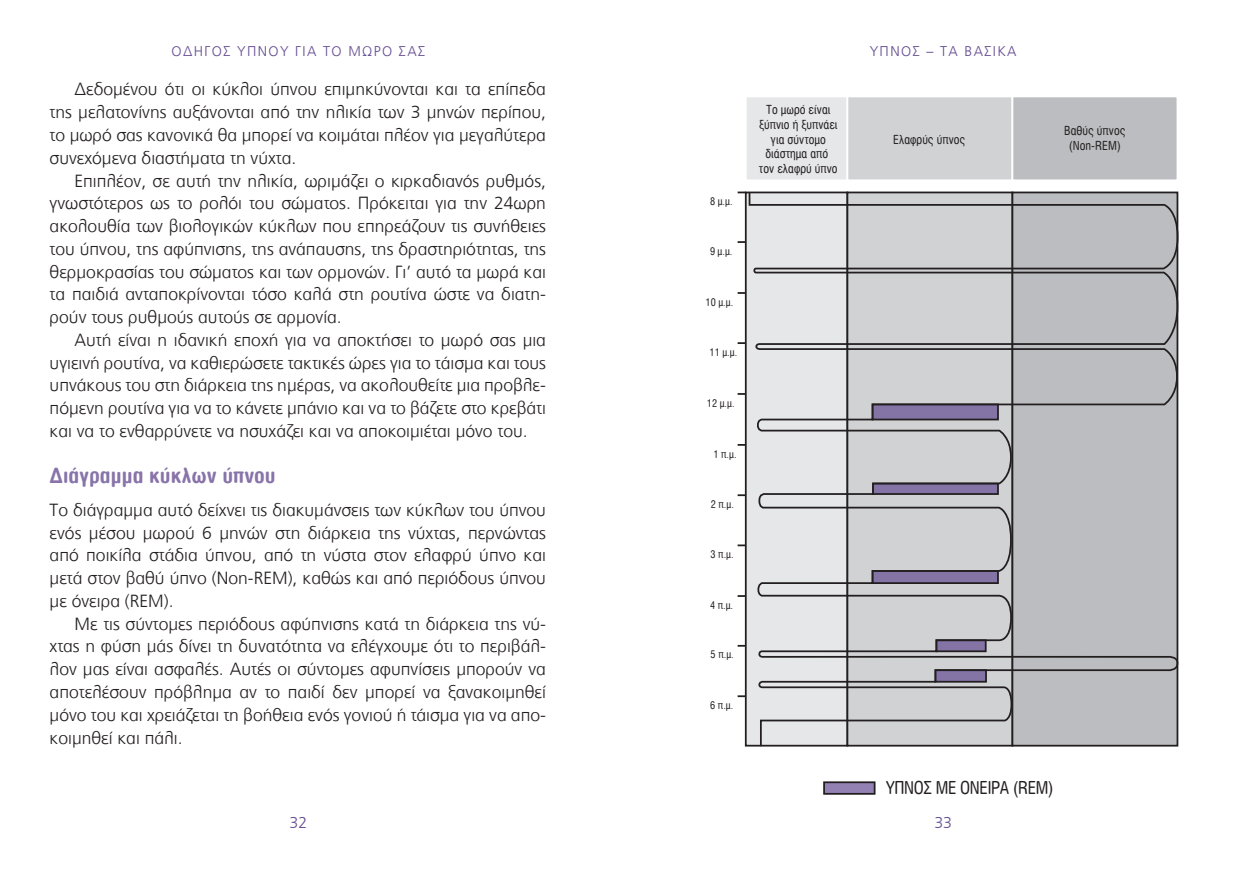
<style>
.page{position:relative;width:1241px;height:869px;background:#fff}
.page>*{position:absolute;margin:0;border:0;box-sizing:border-box;transform-origin:0 0}
.t1{font:700 condensed 21px "CF Smooth";color:#8874a9;scale:1.1 1}
.t2{font:17.68px "CF Smooth Cond Norm";letter-spacing:-.02em;color:#231f20}
.t3{font:300 17.5px/22.8px "PF Catalog";color:#231f20;text-align:justify}
.t4{font:300 15.75px "PF Catalog";color:#644b91}
.t5{font:300 14px "PF Catalog";letter-spacing:.1em;color:#644b91}
.t6{font:12.42px/14.9px "CF Smooth Cond Norm";color:#231f20;text-align:center}
.t7{font:10.67px "CF Smooth Cond Norm";color:#231f20}
</style>
<div class="page">
<div style="left:745px;top:96px;width:102px;height:84px;background:#e6e7e9"></div>
<div style="left:744px;top:95px;width:104px;height:86px;border:2px solid #fff"></div>
<div style="left:847px;top:96px;width:165px;height:84px;background:#d1d2d4"></div>
<div style="left:846px;top:95px;width:167px;height:86px;border:2px solid #fff"></div>
<div style="left:1012px;top:96px;width:165px;height:84px;background:#bcbdc0"></div>
<div style="left:1011px;top:95px;width:167px;height:86px;border:2px solid #fff"></div>
<div style="left:744px;top:191px;width:104px;height:555px;border:2px solid #231f20"></div>
<svg style="left:747px;top:191px;width:432px;height:556px;background:#c3c3c6"></svg>
<div style="left:935px;top:670px;width:50px;height:11px;background:#8473a5"></div>
<div style="left:934px;top:669px;width:52px;height:13px;border:2px solid #231f20"></div>
<div style="left:936px;top:640px;width:49px;height:11px;background:#8473a5"></div>
<div style="left:935px;top:639px;width:51px;height:13px;border:2px solid #231f20"></div>
<div style="left:872px;top:570px;width:125px;height:13px;background:#8473a5"></div>
<div style="left:871px;top:570px;width:127px;height:13px;border:2px solid #231f20"></div>
<div style="left:872px;top:483px;width:125px;height:11px;background:#8473a5"></div>
<div style="left:872px;top:482px;width:126px;height:12px;border:2px solid #231f20"></div>
<div style="left:824px;top:781px;width:50px;height:12px;background:#9281b2"></div>
<div style="left:823px;top:781px;width:52px;height:13px;border:2px solid #231f20"></div>
<svg style="left:737px;top:191px;width:8px;height:2px"></svg>
<svg style="left:737px;top:241px;width:8px;height:2px"></svg>
<svg style="left:737px;top:292px;width:8px;height:2px"></svg>
<svg style="left:737px;top:342px;width:8px;height:2px"></svg>
<svg style="left:737px;top:494px;width:8px;height:2px"></svg>
<svg style="left:737px;top:544px;width:8px;height:2px"></svg>
<svg style="left:737px;top:644px;width:8px;height:2px"></svg>
<div style="left:872px;top:404px;width:125px;height:15px;background:#8473a5"></div>
<div style="left:871px;top:403px;width:127px;height:17px;border:2px solid #231f20"></div>
<p class="t5" style="left:171px;top:43px;width:255px">ΟΔΗΓΟΣ ΥΠΝΟΥ ΓΙΑ ΤΟ ΜΩΡΟ ΣΑΣ</p>
<p class="t3" style="left:50px;top:78px;width:498px;text-indent:25px">Δεδομένου ότι οι κύκλοι ύπνου επιμηκύνονται και τα επίπεδα της μελατονίνης αυξάνονται από την ηλικία των 3 μηνών περίπου, το μωρό σας κανονικά θα μπορεί να κοιμάται πλέον για μεγαλύτερα συνεχόμενα διαστήματα τη νύχτα.</p>
<p class="t3" style="left:50px;top:169px;width:498px;text-indent:25px">Επιπλέον, σε αυτή την ηλικία, ωριμάζει ο κιρκαδιανός ρυθμός, γνωστότερος ως το ρολόι του σώματος. Πρόκειται για την 24ωρη ακολουθία των βιολογικών κύκλων που επηρεάζουν τις συνήθειες του ύπνου, της αφύπνισης, της ανάπαυσης, της δραστηριότητας, της θερμοκρασίας του σώματος και των ορμονών. Γι’ αυτό τα μωρά και τα παιδιά ανταποκρίνονται τόσο καλά στη ρουτίνα ώστε να διατη&shy;ρούν τους ρυθμούς αυτούς σε αρμονία.</p>
<p class="t3" style="left:50px;top:328px;width:498px;text-indent:25px">Αυτή είναι η ιδανική εποχή για να αποκτήσει το μωρό σας μια υγιεινή ρουτίνα, να καθιερώσετε τακτικές ώρες για το τάισμα και τους υπνάκους του στη διάρκεια της ημέρας, να ακολουθείτε μια προβλε&shy;πόμενη ρουτίνα για να το κάνετε μπάνιο και να το βάζετε στο κρεβάτι και να το ενθαρρύνετε να ησυχάζει και να αποκοιμιέται μόνο του.</p>
<p class="t1" style="left:50px;top:463px;width:207px">Διάγραμμα κύκλων ύπνου</p>
<p class="t3" style="left:50px;top:498px;width:498px">Το διάγραμμα αυτό δείχνει τις διακυμάνσεις των κύκλων του ύπνου ενός μέσου μωρού 6 μηνών στη διάρκεια της νύχτας, περνώντας από ποικίλα στάδια ύπνου, από τη νύστα στον ελαφρύ ύπνο και μετά στον βαθύ ύπνο (Non-REM), καθώς και από περιόδους ύπνου με όνειρα (REM).</p>
<p class="t3" style="left:50px;top:612px;width:498px;text-indent:25px">Με τις σύντομες περιόδους αφύπνισης κατά τη διάρκεια της νύ&shy;χτας η φύση μάς δίνει τη δυνατότητα να ελέγχουμε ότι το περιβάλ&shy;λον μας είναι ασφαλές. Αυτές οι σύντομες αφυπνίσεις μπορούν να αποτελέσουν πρόβλημα αν το παιδί δεν μπορεί να ξανακοιμηθεί μόνο του και χρειάζεται τη βοήθεια ενός γονιού ή τάισμα για να απο&shy;κοιμηθεί και πάλι.</p>
<p class="t4" style="left:289px;top:812px;width:19px">32</p>
<p class="t7" style="left:710px;top:195px;width:24px">8 µ.µ.</p>
<p class="t7" style="left:710px;top:245px;width:24px">9 µ.µ.</p>
<p class="t7" style="left:705px;top:295px;width:29px">10 µ.µ.</p>
<p class="t7" style="left:709px;top:346px;width:29px">11 µ.µ.</p>
<p class="t7" style="left:706px;top:396px;width:29px">12 µ.µ.</p>
<p class="t7" style="left:713px;top:447px;width:25px">1 π.µ.</p>
<p class="t7" style="left:710px;top:497px;width:25px">2 π.µ.</p>
<p class="t7" style="left:710px;top:548px;width:25px">3 π.µ.</p>
<p class="t7" style="left:710px;top:598px;width:25px">4 π.µ.</p>
<p class="t7" style="left:710px;top:648px;width:25px">5 π.µ.</p>
<p class="t7" style="left:710px;top:698px;width:25px">6 π.µ.</p>
<p class="t6" style="left:758px;top:102px;width:80px">Το µωρό είναι ξύπνιο ή ξυπνάει για σύντοµο διάστηµα από τον ελαφρύ ύπνο</p>
<p class="t5" style="left:869px;top:43px;width:148px">ΥΠΝΟΣ – ΤΑ ΒΑΣΙΚΑ</p>
<p class="t6" style="left:892px;top:132px;width:74px">Ελαφρύς ύπνος</p>
<p class="t6" style="left:1064px;top:123px;width:63px">Βαθύς ύπνος (Non-REM)</p>
<p class="t2" style="left:886px;top:777px;width:169px">ΥΠΝΟΣ ΜΕ ΟΝΕΙΡΑ (REM)</p>
<p class="t4" style="left:934px;top:812px;width:19px">33</p>
</div>
